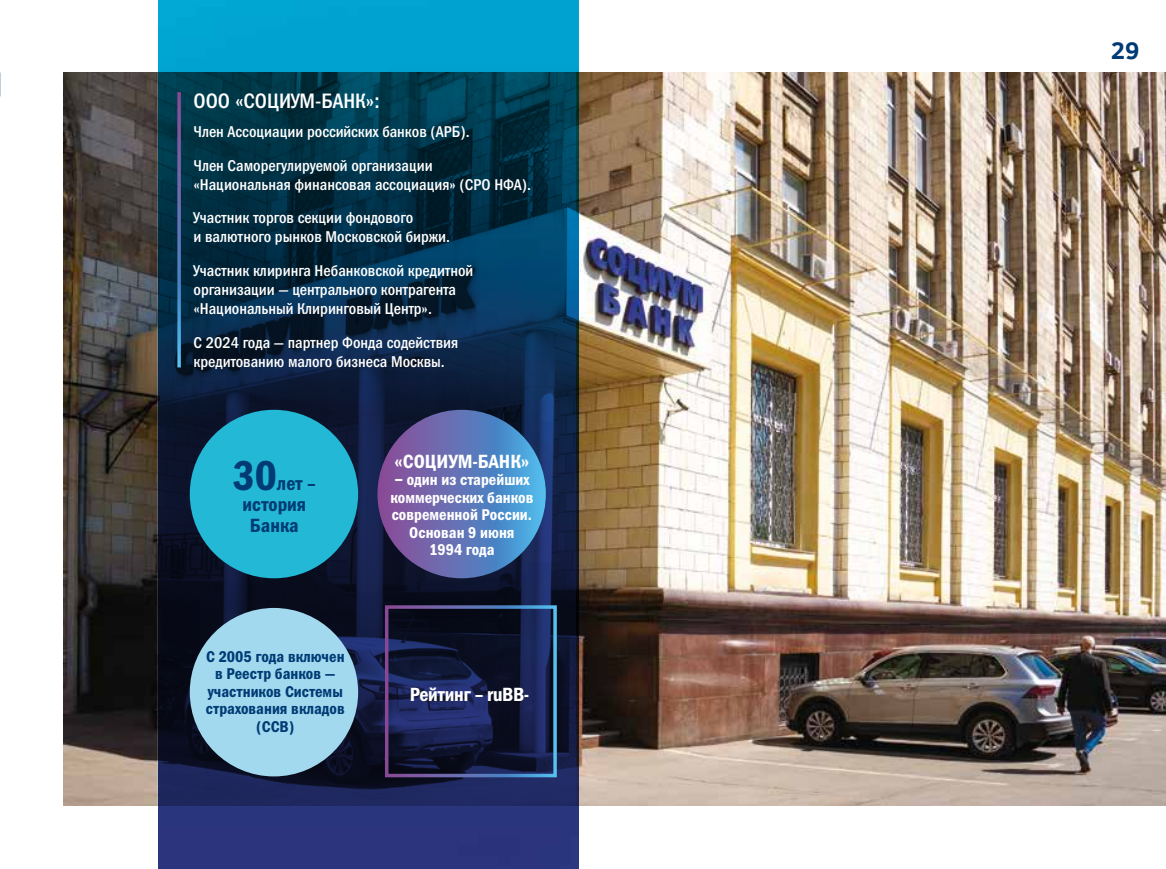
<style>
.page{position:relative;width:1166px;height:869px;background:#fff}
.page>*{position:absolute;margin:0;border:0;box-sizing:border-box;transform-origin:0 0}
.t1{font:700 24.5px "Clear Sans";color:#003b75}
.t2{font:21px "Franklin Gothic Medi Cond C";color:#fff}
.t3{font:19.25px/21px "Franklin Gothic Demi Cond C";color:#003b75;text-align:center}
.t4{font:19.25px "Franklin Gothic Demi Cond C";color:#fff}
.t5{font:19.25px "Franklin Gothic Demi Cond C";letter-spacing:-.02em;color:#fff}
.t6{font:15.75px/33.8px "Franklin Gothic Medi Cond C";color:#fff}
.t7{font:15.75px/17.5px "Franklin Gothic Demi Cond C";color:#fff;text-align:center}
.t8{font:15.75px/17.5px "Franklin Gothic Demi Cond C";color:#003b75;text-align:center}
.s1{font-size:42px}
.s2{font-size:19.25px}
</style>
<div class="page">
<img style="left:63px;top:72px;width:1103px;height:733px">
<img style="left:159px;top:0;width:419px;height:868px">
<svg style="left:377px;top:409px;width:169px;height:169px;background:#6176b7"></svg>
<div style="left:190px;top:409px;width:168px;height:169px;background:#23b9d6;border-radius:50%"></div>
<div style="left:190px;top:607px;width:168px;height:169px;background:#a2d9ee;border-radius:50%"></div>
<svg style="left:177px;top:92px;width:4px;height:275px"></svg>
<h2 class="t2" style="left:193px;top:89px;width:188px">ООО «СОЦИУМ-БАНК»:</h2>
<p class="t6" style="left:193px;top:114px;width:278px">Член Ассоциации российских банков (АРБ).<br>Член Саморегулируемой организации</p>
<p class="t6" style="left:193px;top:167px;width:339px">«Национальная финансовая ассоциация» (СРО НФА).<br>Участник торгов секции фондового</p>
<p class="t6" style="left:193px;top:220px;width:281px">и валютного рынков Московской биржи.<br>Участник клиринга Небанковской кредитной</p>
<p class="t6" style="left:193px;top:280px;width:264px;line-height:18.9px">организации — центрального контрагента «Национальный Клиринговый Центр».</p>
<p class="t6" style="left:193px;top:332px;width:266px;line-height:18.9px">С 2024 года — партнер Фонда содействия кредитованию малого бизнеса Москвы.</p>
<p class="t3" style="left:233px;top:472px;width:85px"><span class="s1">30</span>лет – история<br>Банка</p>
<p class="t8" style="left:206px;top:647px;width:140px">С 2005 года включен в Реестр банков — участников Системы страхования вкладов (ССВ)</p>
<p class="t4" style="left:394px;top:450px;width:137px">«СОЦИУМ-БАНК»</p>
<p class="t7" style="left:390px;top:470px;width:145px"><span class="s2">–</span> один из старейших коммерческих банков современной России.<br>Основан 9 июня<br>1994 года</p>
<p class="t5" style="left:410px;top:683px;width:121px">Рейтинг – ruBB-</p>
<h1 class="t1" style="left:1111px;top:32px;width:30px">29</h1>
</div>
